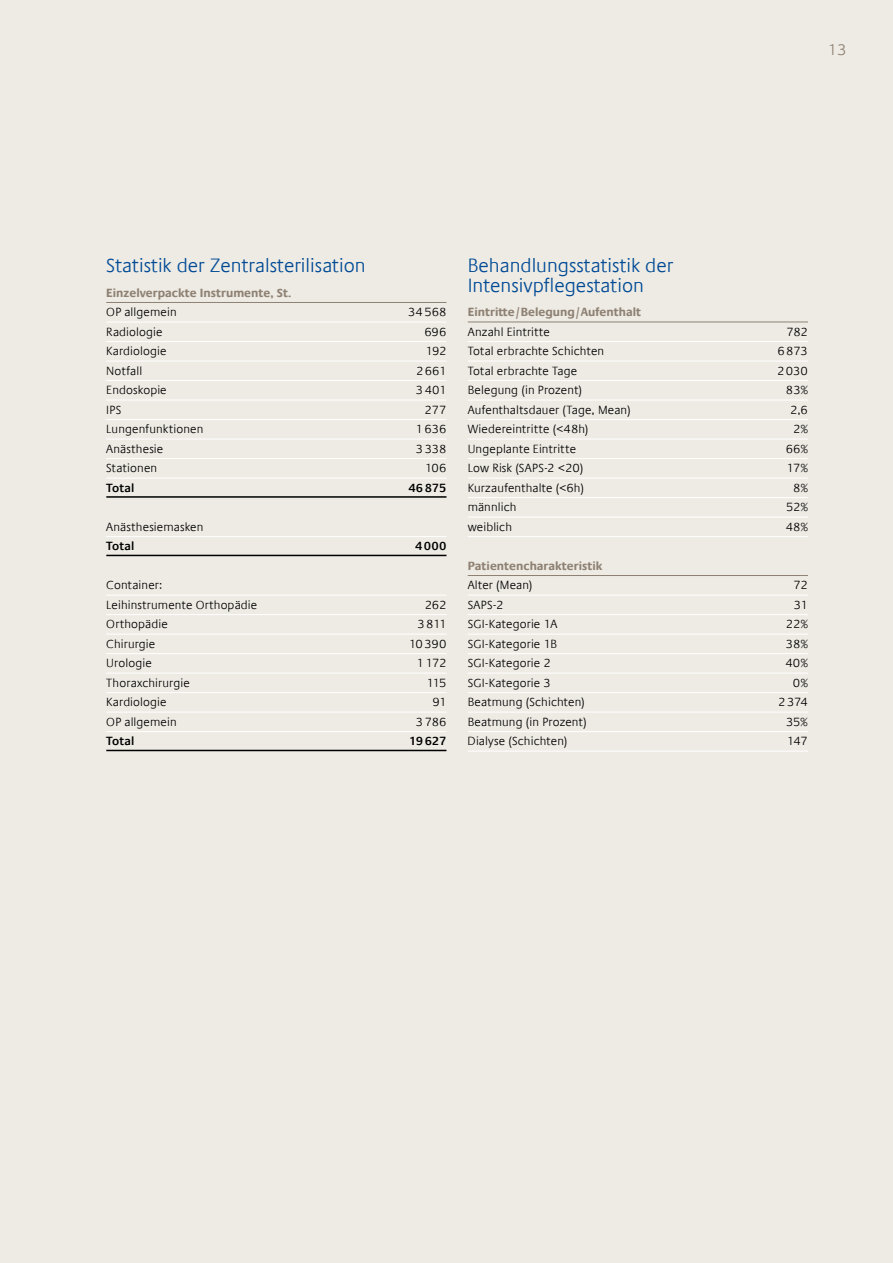
<style>
.page{position:relative;width:893px;height:1263px;background:#eeebe4}
.page>*{position:absolute;margin:0;border:0;box-sizing:border-box;transform-origin:0 0}
.t1{font:300 19.5px/19.5px "Praxis Com";color:#004a95}
.t2{font:300 15.75px "Praxis Com";color:#8f8274}
.t3{font:300 12px/19.5px "Praxis Com";letter-spacing:.01em;color:#000}
.t4{font:700 12px "Praxis Com";color:#8f8274}
.t5{font:600 12px "Praxis Com";letter-spacing:.01em;color:#000}
</style>
<div class="page">
<hr style="left:468px;top:321px;width:340px;height:1px;background:#8f8274">
<hr style="left:468px;top:341px;width:340px;height:1px;background:#fff">
<hr style="left:468px;top:360px;width:340px;height:2px;background:#fff">
<hr style="left:468px;top:380px;width:340px;height:1px;background:#fff">
<hr style="left:468px;top:399px;width:340px;height:2px;background:#fff">
<hr style="left:468px;top:419px;width:340px;height:1px;background:#fff">
<hr style="left:468px;top:438px;width:340px;height:2px;background:#fff">
<hr style="left:468px;top:458px;width:340px;height:1px;background:#fff">
<hr style="left:468px;top:477px;width:340px;height:2px;background:#fff">
<hr style="left:468px;top:497px;width:340px;height:1px;background:#fff">
<hr style="left:468px;top:516px;width:340px;height:2px;background:#fff">
<hr style="left:468px;top:536px;width:340px;height:1px;background:#fff">
<hr style="left:468px;top:575px;width:340px;height:1px;background:#8f8274">
<hr style="left:468px;top:594px;width:340px;height:2px;background:#fff">
<hr style="left:468px;top:614px;width:340px;height:1px;background:#fff">
<hr style="left:468px;top:633px;width:340px;height:2px;background:#fff">
<hr style="left:468px;top:653px;width:340px;height:1px;background:#fff">
<hr style="left:468px;top:672px;width:340px;height:2px;background:#fff">
<hr style="left:468px;top:692px;width:340px;height:1px;background:#fff">
<hr style="left:468px;top:711px;width:340px;height:2px;background:#fff">
<hr style="left:468px;top:731px;width:340px;height:1px;background:#fff">
<hr style="left:468px;top:750px;width:340px;height:2px;background:#fff">
<hr style="left:106px;top:302px;width:340px;height:1px;background:#8f8274">
<hr style="left:106px;top:321px;width:340px;height:2px;background:#fff">
<hr style="left:106px;top:341px;width:340px;height:1px;background:#fff">
<hr style="left:106px;top:360px;width:340px;height:2px;background:#fff">
<hr style="left:106px;top:380px;width:340px;height:1px;background:#fff">
<hr style="left:106px;top:399px;width:340px;height:2px;background:#fff">
<hr style="left:106px;top:419px;width:340px;height:1px;background:#fff">
<hr style="left:106px;top:438px;width:340px;height:2px;background:#fff">
<hr style="left:106px;top:458px;width:340px;height:1px;background:#fff">
<hr style="left:106px;top:477px;width:340px;height:2px;background:#fff">
<hr style="left:106px;top:496px;width:340px;height:2px;background:#000">
<hr style="left:106px;top:536px;width:340px;height:1px;background:#fff">
<hr style="left:106px;top:555px;width:340px;height:1px;background:#000">
<hr style="left:106px;top:594px;width:340px;height:2px;background:#fff">
<hr style="left:106px;top:614px;width:340px;height:1px;background:#fff">
<hr style="left:106px;top:633px;width:340px;height:2px;background:#fff">
<hr style="left:106px;top:653px;width:340px;height:1px;background:#fff">
<hr style="left:106px;top:672px;width:340px;height:2px;background:#fff">
<hr style="left:106px;top:692px;width:340px;height:1px;background:#fff">
<hr style="left:106px;top:711px;width:340px;height:2px;background:#fff">
<hr style="left:106px;top:731px;width:340px;height:1px;background:#fff">
<hr style="left:106px;top:750px;width:340px;height:1px;background:#000">
<h2 class="t2" style="left:827px;top:40px;width:21px">13</h2>
<h1 class="t1" style="left:106px;top:256px;width:261px">Statistik der Zentralsterilisation</h1>
<p class="t4" style="left:106px;top:286px;width:187px">Einzelverpackte Instrumente, St.</p>
<p class="t3" style="left:106px;top:303px;width:72px">OP allgemein</p>
<p class="t3" style="left:408px;top:303px;width:40px">34568</p>
<p class="t3" style="left:106px;top:322px;width:58px">Radiologie</p>
<p class="t3" style="left:424px;top:322px;width:24px">696</p>
<p class="t3" style="left:106px;top:342px;width:62px">Kardiologie</p>
<p class="t3" style="left:425px;top:342px;width:23px">192</p>
<p class="t3" style="left:106px;top:361px;width:37px">Notfall</p>
<p class="t3" style="left:416px;top:361px;width:32px">2661</p>
<p class="t3" style="left:106px;top:381px;width:62px">Endoskopie</p>
<p class="t3" style="left:416px;top:381px;width:32px">3401</p>
<p class="t3" style="left:106px;top:400px;width:17px">IPS</p>
<p class="t3" style="left:425px;top:400px;width:23px">277</p>
<p class="t3" style="left:106px;top:420px;width:99px">Lungenfunktionen</p>
<p class="t3" style="left:416px;top:420px;width:32px">1636</p>
<p class="t3" style="left:106px;top:439px;width:59px">Anästhesie</p>
<p class="t3" style="left:416px;top:439px;width:32px">3338</p>
<p class="t3" style="left:106px;top:459px;width:52px">Stationen</p>
<p class="t3" style="left:425px;top:459px;width:23px">106</p>
<p class="t5" style="left:106px;top:481px;width:30px">Total</p>
<p class="t5" style="left:408px;top:481px;width:40px">46875</p>
<p class="t3" style="left:106px;top:517px;width:99px">Anästhesiemasken</p>
<p class="t5" style="left:106px;top:539px;width:30px">Total</p>
<p class="t5" style="left:415px;top:539px;width:33px">4000</p>
<p class="t3" style="left:106px;top:576px;width:153px">Container:<br>Leihinstrumente Orthopädie</p>
<p class="t3" style="left:425px;top:595px;width:23px">262</p>
<p class="t3" style="left:106px;top:615px;width:63px">Orthopädie</p>
<p class="t3" style="left:417px;top:615px;width:31px">3 811</p>
<p class="t3" style="left:106px;top:634px;width:50px">Chirurgie</p>
<p class="t3" style="left:409px;top:634px;width:39px">10390</p>
<p class="t3" style="left:106px;top:654px;width:47px">Urologie</p>
<p class="t3" style="left:417px;top:654px;width:31px">1172</p>
<p class="t3" style="left:106px;top:673px;width:85px">Thoraxchirurgie</p>
<p class="t3" style="left:426px;top:673px;width:22px">115</p>
<p class="t3" style="left:106px;top:693px;width:62px">Kardiologie</p>
<p class="t3" style="left:432px;top:693px;width:16px">91</p>
<p class="t3" style="left:106px;top:712px;width:72px">OP allgemein</p>
<p class="t3" style="left:416px;top:712px;width:32px">3786</p>
<p class="t5" style="left:106px;top:734px;width:30px">Total</p>
<p class="t5" style="left:409px;top:734px;width:39px">19627</p>
<h1 class="t1" style="left:468px;top:256px;width:207px">Behandlungsstatistik der<br>Intensivpflegestation</h1>
<p class="t4" style="left:468px;top:305px;width:175px">Eintritte/Belegung/Aufenthalt</p>
<p class="t3" style="left:468px;top:322px;width:84px">Anzahl Eintritte</p>
<p class="t3" style="left:786px;top:322px;width:23px">782</p>
<p class="t3" style="left:468px;top:342px;width:138px">Total erbrachte Schichten</p>
<p class="t3" style="left:777px;top:342px;width:32px">6873</p>
<p class="t3" style="left:468px;top:361px;width:111px">Total erbrachte Tage</p>
<p class="t3" style="left:777px;top:361px;width:32px">2030</p>
<p class="t3" style="left:468px;top:381px;width:116px">Belegung (in Prozent)</p>
<p class="t3" style="left:786px;top:381px;width:23px">83%</p>
<p class="t3" style="left:468px;top:400px;width:164px">Aufenthaltsdauer (Tage, Mean)</p>
<p class="t3" style="left:790px;top:400px;width:19px">2,6</p>
<p class="t3" style="left:468px;top:420px;width:122px">Wiedereintritte (&lt;48h)</p>
<p class="t3" style="left:793px;top:420px;width:16px">2%</p>
<p class="t3" style="left:468px;top:439px;width:110px">Ungeplante Eintritte</p>
<p class="t3" style="left:786px;top:439px;width:24px">66%</p>
<p class="t3" style="left:468px;top:459px;width:117px">Low Risk (SAPS-2 &lt;20)</p>
<p class="t3" style="left:787px;top:459px;width:23px">17%</p>
<p class="t3" style="left:468px;top:478px;width:118px">Kurzaufenthalte (&lt;6h)</p>
<p class="t3" style="left:793px;top:478px;width:16px">8%</p>
<p class="t3" style="left:468px;top:498px;width:50px">männlich</p>
<p class="t3" style="left:786px;top:498px;width:23px">52%</p>
<p class="t3" style="left:468px;top:517px;width:46px">weiblich</p>
<p class="t3" style="left:786px;top:517px;width:24px">48%</p>
<p class="t4" style="left:468px;top:559px;width:136px">Patientencharakteristik</p>
<p class="t3" style="left:468px;top:576px;width:66px">Alter (Mean)</p>
<p class="t3" style="left:793px;top:576px;width:16px">72</p>
<p class="t3" style="left:468px;top:595px;width:37px">SAPS-2</p>
<p class="t3" style="left:794px;top:595px;width:15px">31</p>
<p class="t3" style="left:468px;top:615px;width:91px">SGI-Kategorie 1A</p>
<p class="t3" style="left:786px;top:615px;width:23px">22%</p>
<p class="t3" style="left:468px;top:634px;width:91px">SGI-Kategorie 1B</p>
<p class="t3" style="left:786px;top:634px;width:23px">38%</p>
<p class="t3" style="left:468px;top:654px;width:85px">SGI-Kategorie 2</p>
<p class="t3" style="left:785px;top:654px;width:24px">40%</p>
<p class="t3" style="left:468px;top:673px;width:85px">SGI-Kategorie 3</p>
<p class="t3" style="left:793px;top:673px;width:16px">0%</p>
<p class="t3" style="left:468px;top:693px;width:119px">Beatmung (Schichten)</p>
<p class="t3" style="left:778px;top:693px;width:31px">2 374</p>
<p class="t3" style="left:468px;top:712px;width:120px">Beatmung (in Prozent)</p>
<p class="t3" style="left:786px;top:712px;width:23px">35%</p>
<p class="t3" style="left:468px;top:732px;width:101px">Dialyse (Schichten)</p>
<p class="t3" style="left:787px;top:732px;width:23px">147</p>
</div>
